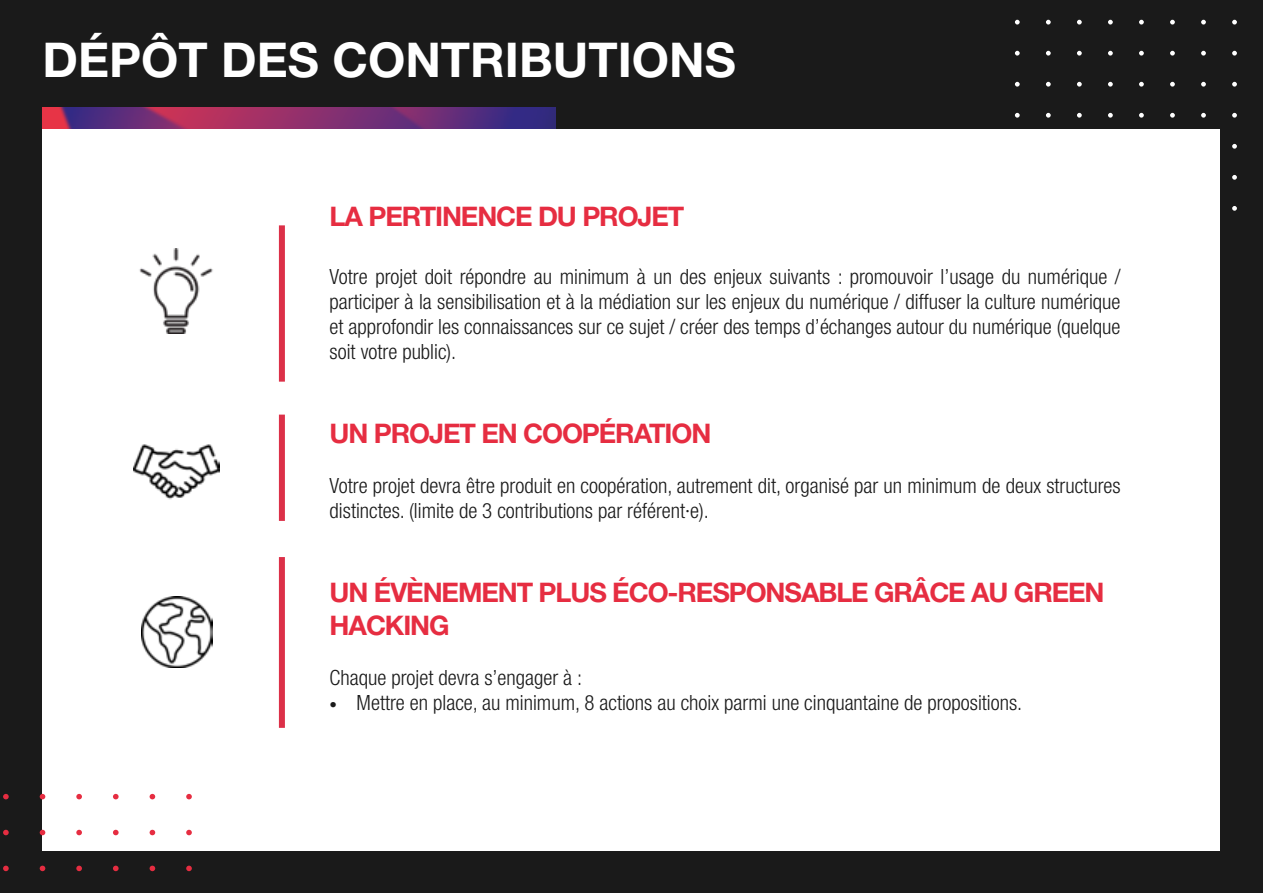
<style>
.page{position:relative;width:1263px;height:893px;background:#1a1a1a}
.page>*{position:absolute;margin:0;border:0;box-sizing:border-box;transform-origin:0 0}
.t1{font:700 48px "Helvetica Neue LT Std";color:#fff}
.t2{font:700 27px/33px "Helvetica Neue LT Std";letter-spacing:-.04em;color:#e62d41}
.t3{font:300 condensed 21px/25.2px "Helvetica Neue LT Std";color:#1a1a1a;text-align:justify}
.s1{font-weight:400;font-stretch:normal;font-size:15px}
</style>
<div class="page">
<div style="left:43px;top:129px;width:1177px;height:721px;background:#fff"></div>
<img style="left:43px;top:108px;width:93px;height:21px">
<img style="left:136px;top:108px;width:419px;height:21px">
<svg style="left:1232px;top:20px;width:5px;height:5px"></svg>
<svg style="left:1232px;top:51px;width:5px;height:5px"></svg>
<svg style="left:1232px;top:82px;width:5px;height:5px"></svg>
<svg style="left:1232px;top:113px;width:5px;height:5px"></svg>
<svg style="left:1232px;top:144px;width:5px;height:5px"></svg>
<svg style="left:1232px;top:175px;width:5px;height:5px"></svg>
<svg style="left:1232px;top:206px;width:5px;height:5px"></svg>
<svg style="left:1108px;top:20px;width:5px;height:5px"></svg>
<svg style="left:1108px;top:51px;width:5px;height:5px"></svg>
<svg style="left:1108px;top:82px;width:5px;height:5px"></svg>
<svg style="left:1108px;top:113px;width:5px;height:5px"></svg>
<svg style="left:1201px;top:20px;width:5px;height:5px"></svg>
<svg style="left:1201px;top:51px;width:5px;height:5px"></svg>
<svg style="left:1201px;top:82px;width:5px;height:5px"></svg>
<svg style="left:1201px;top:113px;width:5px;height:5px"></svg>
<svg style="left:1077px;top:20px;width:5px;height:5px"></svg>
<svg style="left:1077px;top:51px;width:5px;height:5px"></svg>
<svg style="left:1077px;top:82px;width:5px;height:5px"></svg>
<svg style="left:1077px;top:113px;width:5px;height:5px"></svg>
<svg style="left:1170px;top:20px;width:5px;height:5px"></svg>
<svg style="left:1170px;top:51px;width:5px;height:5px"></svg>
<svg style="left:1170px;top:82px;width:5px;height:5px"></svg>
<svg style="left:1170px;top:113px;width:5px;height:5px"></svg>
<svg style="left:1046px;top:20px;width:5px;height:5px"></svg>
<svg style="left:1046px;top:51px;width:5px;height:5px"></svg>
<svg style="left:1046px;top:82px;width:5px;height:5px"></svg>
<svg style="left:1046px;top:113px;width:5px;height:5px"></svg>
<svg style="left:1139px;top:20px;width:5px;height:5px"></svg>
<svg style="left:1139px;top:51px;width:5px;height:5px"></svg>
<svg style="left:1139px;top:82px;width:5px;height:5px"></svg>
<svg style="left:1139px;top:113px;width:5px;height:5px"></svg>
<svg style="left:1015px;top:20px;width:5px;height:5px"></svg>
<svg style="left:1015px;top:51px;width:5px;height:5px"></svg>
<svg style="left:1015px;top:82px;width:5px;height:5px"></svg>
<svg style="left:1015px;top:113px;width:5px;height:5px"></svg>
<svg style="left:186px;top:866px;width:6px;height:5px"></svg>
<svg style="left:186px;top:830px;width:6px;height:5px"></svg>
<svg style="left:186px;top:794px;width:6px;height:5px"></svg>
<svg style="left:40px;top:866px;width:5px;height:5px"></svg>
<svg style="left:40px;top:830px;width:5px;height:5px"></svg>
<svg style="left:40px;top:794px;width:5px;height:5px"></svg>
<svg style="left:76px;top:866px;width:6px;height:5px"></svg>
<svg style="left:76px;top:830px;width:6px;height:5px"></svg>
<svg style="left:76px;top:794px;width:6px;height:5px"></svg>
<svg style="left:113px;top:866px;width:6px;height:5px"></svg>
<svg style="left:113px;top:830px;width:6px;height:5px"></svg>
<svg style="left:113px;top:794px;width:6px;height:5px"></svg>
<svg style="left:3px;top:866px;width:6px;height:5px"></svg>
<svg style="left:3px;top:830px;width:6px;height:5px"></svg>
<svg style="left:3px;top:794px;width:6px;height:5px"></svg>
<svg style="left:150px;top:866px;width:5px;height:5px"></svg>
<svg style="left:150px;top:830px;width:5px;height:5px"></svg>
<svg style="left:150px;top:794px;width:5px;height:5px"></svg>
<div style="left:279px;top:225px;width:6px;height:157px;background:#dc3048"></div>
<div style="left:279px;top:557px;width:6px;height:171px;background:#dc3048"></div>
<div style="left:279px;top:415px;width:6px;height:106px;background:#dc3048"></div>
<img style="left:139px;top:249px;width:74px;height:84px">
<img style="left:141px;top:597px;width:71px;height:71px">
<img style="left:134px;top:444px;width:86px;height:56px">
<h1 class="t1" style="left:43px;top:30px;width:695px">DÉPÔT DES CONTRIBUTIONS</h1>
<p class="t2" style="left:330px;top:199px;width:356px">LA PERTINENCE DU PROJET</p>
<p class="t3" style="left:330px;top:264px;width:792px">Votre projet doit répondre au minimum à un des enjeux suivants : promouvoir l’usage du numérique / participer à la sensibilisation et à la médiation sur les enjeux du numérique / diffuser la culture numérique et approfondir les connaissances sur ce sujet / créer des temps d’échanges autour du numérique (quelque soit votre public).</p>
<p class="t2" style="left:330px;top:416px;width:383px">UN PROJET EN COOPÉRATION</p>
<p class="t3" style="left:330px;top:473px;width:792px">Votre projet devra être produit en coopération, autrement dit, organisé par un minimum de deux structures distinctes. (limite de 3 contributions par référent·e).</p>
<p class="t2" style="left:330px;top:575px;width:776px">UN ÉVÈNEMENT PLUS ÉCO-RESPONSABLE GRÂCE AU GREEN<br>HACKING</p>
<p class="t3" style="left:330px;top:665px;width:254px">Chaque projet devra s’engager à :</p>
<p class="t3" style="left:330px;top:690px;width:694px"><span class="s1">•</span> Mettre en place, au minimum, 8 actions au choix parmi une cinquantaine de propositions.</p>
</div>
